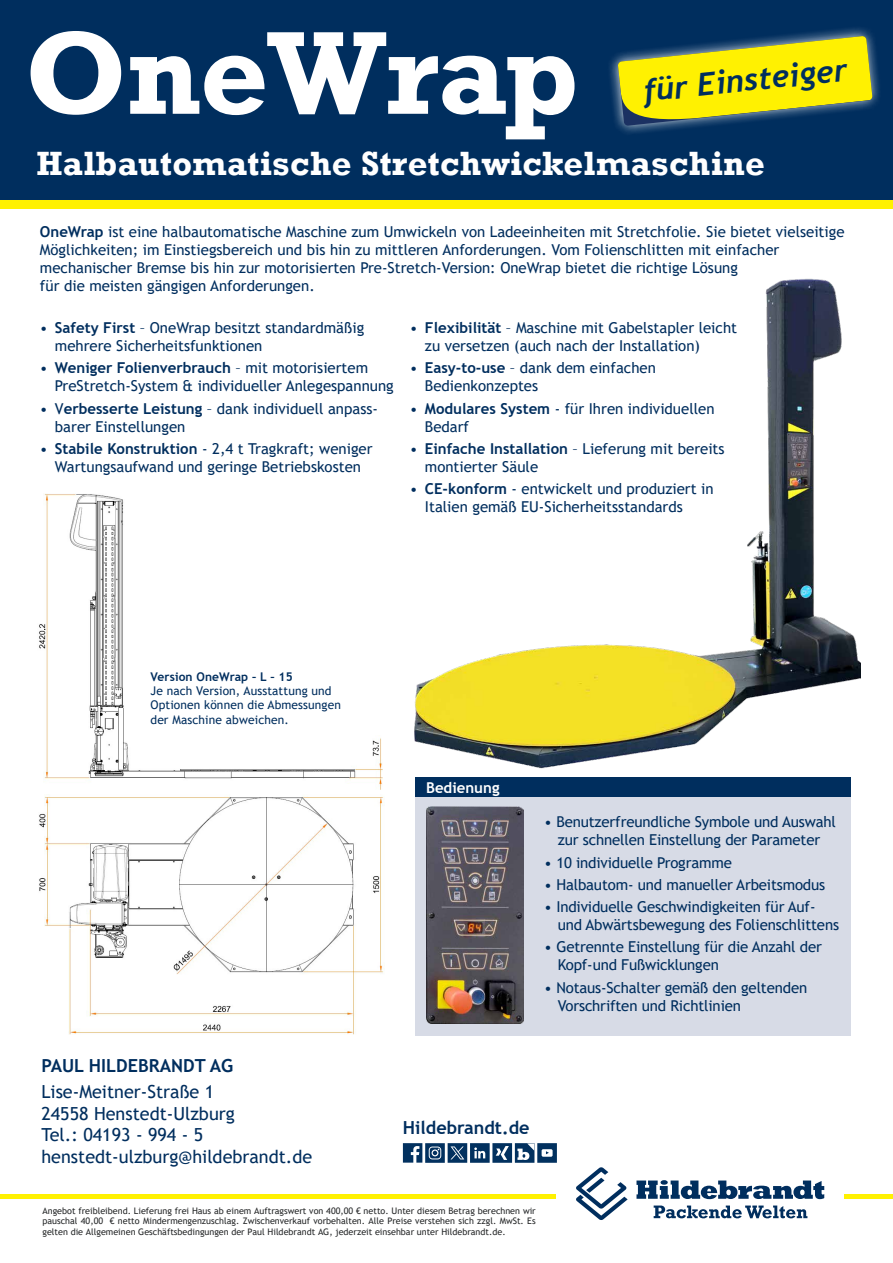
<style>
.page{position:relative;width:893px;height:1263px;background:#fff}
.page>*{position:absolute;margin:0;border:0;box-sizing:border-box;transform-origin:0 0}
.t1{font:700 120px "Rockwell";letter-spacing:-.01em;color:#fff}
.t2{font:700 34.5px "Rockwell";letter-spacing:.01em;color:#fff}
.t3{font:italic 700 31.5px "Trebuchet";color:#002e5e}
.t4{font:18px/21.6px "Trebuchet MS";color:#002e5e}
.t5{font:700 18px "Trebuchet MS";color:#002e5e}
.t6{font:15px/18px "Trebuchet MS";color:#002e5e}
.t7{font:700 15px "Trebuchet MS";color:#fff}
.t8{font:12px/14.4px "Trebuchet MS";letter-spacing:.01em;color:#002e5e}
.t9{font:700 12px "Trebuchet MS";letter-spacing:.01em;color:#002e5e}
.t10{font:9px/10.8px "Trebuchet MS";color:#262829;text-align:justify}
.s1{font-weight:700}
</style>
<div class="page">
<div style="left:844px;top:1194px;width:49px;height:5px;background:#fff101"></div>
<svg style="left:636px;top:1180px;width:188px;height:19px"></svg>
<svg style="left:654px;top:1205px;width:153px;height:13px"></svg>
<svg style="left:576px;top:1167px;width:52px;height:53px"></svg>
<div style="left:0;top:1194px;width:556px;height:5px;background:#fff101"></div>
<img style="left:414px;top:278px;width:447px;height:522px">
<div style="left:0;top:0;width:893px;height:204px;background:#002e5e"></div>
<div style="left:0;top:200px;width:893px;height:8px;background:#fff101"></div>
<svg style="left:610px;top:28px;width:269px;height:105px"></svg>
<img style="left:39px;top:494px;width:344px;height:296px">
<img style="left:39px;top:796px;width:345px;height:239px">
<div style="left:415px;top:794px;width:435px;height:241px;background:#d7dbe6"></div>
<div style="left:415px;top:777px;width:435px;height:20px;background:#002e5e"></div>
<img style="left:426px;top:807px;width:97px;height:216px">
<svg style="left:403px;top:1143px;width:154px;height:20px"></svg>
<h1 class="t1" style="left:25px;top:1px;width:556px">OneWrap</h1>
<h3 class="t3" style="left:641px;top:71px;width:206px;rotate:-6deg">für Einsteiger</h3>
<h2 class="t2" style="left:36px;top:142px;width:730px">Halbautomatische Stretchwickelmaschine</h2>
<p class="t6" style="left:40px;top:223px;width:806px"><span class="s1">OneWrap</span> ist eine halbautomatische Maschine zum Umwickeln von Ladeeinheiten mit Stretchfolie. Sie bietet vielseitige Möglichkeiten; im Einstiegsbereich und bis hin zu mittleren Anforderungen. Vom Folienschlitten mit einfacher mechanischer Bremse bis hin zur motorisierten Pre-Stretch-Version: OneWrap bietet die richtige Lösung<br>für die meisten gängigen Anforderungen.</p>
<p class="t6" style="left:55px;top:319px;width:311px;text-indent:-15px">• <span class="s1">Safety First</span> – OneWrap besitzt standardmäßig mehrere Sicherheitsfunktionen</p>
<p class="t6" style="left:55px;top:359px;width:340px;text-indent:-15px">• <span class="s1">Weniger Folienverbrauch</span> – mit motorisiertem<br>PreStretch-System &amp; individueller Anlegespannung</p>
<p class="t6" style="left:55px;top:399px;width:325px;text-indent:-15px">• V<span class="s1">erbesserte Leistung</span> – dank individuell anpass&shy;barer Einstellungen</p>
<p class="t6" style="left:40px;top:439px;width:334px;text-align:center">• <span class="s1">Stabile Konstruktion</span> - 2,4 t Tragkraft; weniger<br>Wartungsaufwand und geringe Betriebskosten</p>
<p class="t6" style="left:425px;top:319px;width:314px;text-indent:-15px">• <span class="s1">Flexibilität</span> – Maschine mit Gabelstapler leicht zu versetzen (auch nach der Installation)</p>
<p class="t6" style="left:425px;top:359px;width:232px;text-indent:-15px">• <span class="s1">Easy-to-use</span> – dank dem einfachen<br>Bedienkonzeptes</p>
<p class="t6" style="left:425px;top:399px;width:291px;text-indent:-15px">• <span class="s1">Modulares System</span> - für Ihren individuellen<br>Bedarf</p>
<p class="t6" style="left:425px;top:439px;width:301px;text-indent:-15px">• <span class="s1">Einfache Installation</span> – Lieferung mit bereits montierter Säule</p>
<p class="t6" style="left:425px;top:480px;width:290px;text-indent:-15px">• <span class="s1">CE-konform</span> - entwickelt und produziert in<br>Italien gemäß EU-Sicherheitsstandards</p>
<p class="t9" style="left:151px;top:669px;width:144px">Version OneWrap – L – 15</p>
<p class="t8" style="left:151px;top:683px;width:192px">Je nach Version, Ausstattung und<br>Optionen können die Abmessungen der Maschine abweichen.</p>
<p class="t5" style="left:41px;top:1054px;width:193px">PAUL HILDEBRANDT AG</p>
<p class="t4" style="left:41px;top:1081px;width:272px">Lise-Meitner-Straße 1<br>24558 Henstedt-Ulzburg<br>Tel.: 04193 - 994 - 5 henstedt-ulzburg@hildebrandt.de</p>
<p class="t7" style="left:426px;top:778px;width:75px">Bedienung</p>
<p class="t6" style="left:544px;top:813px;width:293px;text-align:center">• Benutzerfreundliche Symbole und Auswahl zur schnellen Einstellung der Parameter</p>
<p class="t6" style="left:544px;top:853px;width:189px">• 10 individuelle Programme</p>
<p class="t6" style="left:544px;top:875px;width:282px">• Halbautom- und manueller Arbeitsmodus</p>
<p class="t6" style="left:558px;top:898px;width:283px;text-indent:-14px">• Individuelle Geschwindigkeiten für Auf&shy;und Abwärtsbewegung des Folienschlittens</p>
<p class="t6" style="left:558px;top:938px;width:266px;text-indent:-14px">• Getrennte Einstellung für die Anzahl der<br>Kopf-und Fußwicklungen</p>
<p class="t6" style="left:558px;top:978px;width:251px;text-indent:-14px">• Notaus-Schalter gemäß den geltenden<br>Vorschriften und Richtlinien</p>
<p class="t5" style="left:403px;top:1117px;width:128px">Hildebrandt.de</p>
<p class="t10" style="left:43px;top:1205px;width:495px">Angebot freibleibend. Lieferung frei Haus ab einem Auftragswert von 400,00 € netto. Unter diesem Betrag berechnen wir pauschal 40,00 € netto Mindermengenzuschlag. Zwischenverkauf vorbehalten. Alle Preise verstehen sich zzgl. MwSt. Es gelten die Allgemeinen Geschäftsbedingungen der Paul Hildebrandt AG, jederzeit einsehbar unter Hildebrandt.de.</p>
</div>
